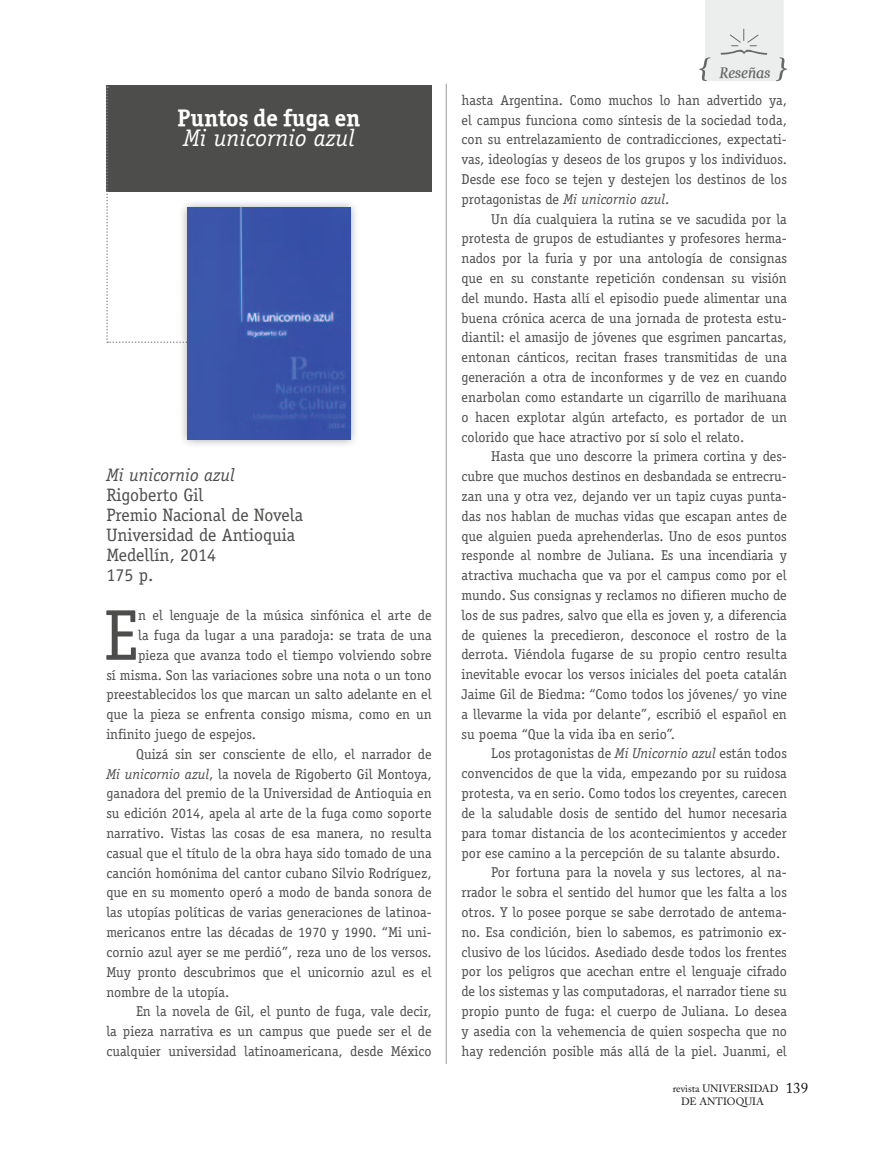
<style>
.page{position:relative;width:872px;height:1149px;background:#fff}
.page>*{position:absolute;margin:0;border:0;box-sizing:border-box;transform-origin:0 0}
.t1{font:72px "Officina Serif";color:#4d4d4c}
.t2{font:italic 24px "Officina Serif";color:#fff}
.t3{font:24px "Officina Serif ITCTT Bold";color:#fff}
.t4{font:18px/19.8px "Officina Serif";color:#4d4d4c}
.t5{font:italic 18px "Officina Serif";color:#4d4d4c}
.t6{font:italic 700 16.05px "Esta";color:#686867}
.t7{font:15px "Adobe Caslon Pro";color:#131413}
.t8{font:14.25px/19.8px "Officina Serif";color:#4d4d4c;text-align:justify}
.t9{font:10.5px/12.6px "Adobe Caslon Pro";color:#131413;text-align:center}
.s1{font-style:italic}
</style>
<div class="page">
<hr style="left:446px;top:84px;width:1px;height:979px;background:#999">
<svg style="left:699px;top:0;width:88px;height:81px;background:#e8e9e9"></svg>
<div style="left:106px;top:85px;width:326px;height:106px;background:#4d4d4c"></div>
<svg style="left:106px;top:86px;width:108px;height:257px"></svg>
<div style="left:178px;top:198px;width:181px;height:250px;background:#131413;opacity:.38"></div>
<img style="left:188px;top:208px;width:162px;height:231px">
<h2 class="t3" style="left:177px;top:103px;width:184px">Puntos de fuga en</h2>
<h2 class="t2" style="left:183px;top:124px;width:173px">Mi unicornio azul</h2>
<p class="t5" style="left:106px;top:465px;width:130px">Mi unicornio azul</p>
<p class="t4" style="left:106px;top:485px;width:198px">Rigoberto Gil<br>Premio Nacional de Novela<br>Universidad de Antioquia<br>Medellín, 2014<br>175 p.</p>
<h1 class="t1" style="left:103px;top:593px;width:36px">E</h1>
<p class="t8" style="left:138px;top:605px;width:295px">n el lenguaje de la música sinfónica el arte de</p>
<p class="t8" style="left:138px;top:625px;width:295px">la fuga da lugar a una paradoja: se trata de una</p>
<p class="t8" style="left:138px;top:645px;width:295px">pieza que avanza todo el tiempo volviendo sobre</p>
<p class="t8" style="left:106px;top:664px;width:327px">sí misma. Son las variaciones sobre una nota o un tono</p>
<p class="t8" style="left:106px;top:684px;width:327px">preestablecidos los que marcan un salto adelante en el</p>
<p class="t8" style="left:106px;top:704px;width:327px">que la pieza se enfrenta consigo misma, como en un</p>
<p class="t8" style="left:106px;top:724px;width:151px">infinito juego de espejos.</p>
<p class="t8" style="left:136px;top:743px;width:297px">Quizá sin ser consciente de ello, el narrador de</p>
<p class="t8" style="left:106px;top:763px;width:327px"><span class="s1">Mi unicornio azul</span>, la novela de Rigoberto Gil Montoya,</p>
<p class="t8" style="left:106px;top:783px;width:327px">ganadora del premio de la Universidad de Antioquia en</p>
<p class="t8" style="left:106px;top:803px;width:327px">su edición 2014, apela al arte de la fuga como soporte</p>
<p class="t8" style="left:106px;top:823px;width:327px">narrativo. Vistas las cosas de esa manera, no resulta</p>
<p class="t8" style="left:106px;top:842px;width:327px">casual que el título de la obra haya sido tomado de una</p>
<p class="t8" style="left:106px;top:862px;width:327px">canción homónima del cantor cubano Silvio Rodríguez,</p>
<p class="t8" style="left:106px;top:882px;width:327px">que en su momento operó a modo de banda sonora de</p>
<p class="t8" style="left:106px;top:902px;width:327px">las utopías políticas de varias generaciones de latinoa-</p>
<p class="t8" style="left:106px;top:922px;width:327px">mericanos entre las décadas de 1970 y 1990. “Mi uni-</p>
<p class="t8" style="left:106px;top:941px;width:327px">cornio azul ayer se me perdió”, reza uno de los versos.</p>
<p class="t8" style="left:106px;top:961px;width:327px">Muy pronto descubrimos que el unicornio azul es el</p>
<p class="t8" style="left:106px;top:981px;width:125px">nombre de la utopía.</p>
<p class="t8" style="left:136px;top:1001px;width:297px">En la novela de Gil, el punto de fuga, vale decir,</p>
<p class="t8" style="left:106px;top:1021px;width:327px">la pieza narrativa es un campus que puede ser el de</p>
<p class="t8" style="left:106px;top:1040px;width:327px">cualquier universidad latinoamericana, desde México</p>
<p class="t6" style="left:718px;top:63px;width:53px">Reseñas</p>
<p class="t8" style="left:461px;top:90px;width:327px">hasta Argentina. Como muchos lo han advertido ya, el campus funciona como síntesis de la sociedad toda, con su entrelazamiento de contradicciones, expectati&shy;vas, ideologías y deseos de los grupos y los individuos.<br>Desde ese foco se tejen y destejen los destinos de los protagonistas de <span class="s1">Mi unicornio azul</span>.</p>
<p class="t8" style="left:461px;top:209px;width:327px;text-indent:30px">Un día cualquiera la rutina se ve sacudida por la protesta de grupos de estudiantes y profesores herma&shy;nados por la furia y por una antología de consignas que en su constante repetición condensan su visión del mundo. Hasta allí el episodio puede alimentar una buena crónica acerca de una jornada de protesta estu&shy;diantil: el amasijo de jóvenes que esgrimen pancartas, entonan cánticos, recitan frases transmitidas de una generación a otra de inconformes y de vez en cuando enarbolan como estandarte un cigarrillo de marihuana o hacen explotar algún artefacto, es portador de un colorido que hace atractivo por sí solo el relato.</p>
<p class="t8" style="left:461px;top:446px;width:327px;text-indent:30px">Hasta que uno descorre la primera cortina y des&shy;cubre que muchos destinos en desbandada se entrecru&shy;zan una y otra vez, dejando ver un tapiz cuyas punta&shy;das nos hablan de muchas vidas que escapan antes de que alguien pueda aprehenderlas. Uno de esos puntos responde al nombre de Juliana. Es una incendiaria y atractiva muchacha que va por el campus como por el mundo. Sus consignas y reclamos no difieren mucho de los de sus padres, salvo que ella es joven y, a diferencia de quienes la precedieron, desconoce el rostro de la derrota. Viéndola fugarse de su propio centro resulta inevitable evocar los versos iniciales del poeta catalán Jaime Gil de Biedma: “Como todos los jóvenes/ yo vine a llevarme la vida por delante”, escribió el español en su poema “Que la vida iba en serio”.</p>
<p class="t8" style="left:491px;top:743px;width:297px">Los protagonistas de <span class="s1">Mi Unicornio azul</span> están todos</p>
<p class="t8" style="left:461px;top:763px;width:327px">convencidos de que la vida, empezando por su ruidosa</p>
<p class="t8" style="left:461px;top:783px;width:327px">protesta, va en serio. Como todos los creyentes, carecen</p>
<p class="t8" style="left:461px;top:803px;width:327px">de la saludable dosis de sentido del humor necesaria</p>
<p class="t8" style="left:461px;top:822px;width:327px">para tomar distancia de los acontecimientos y acceder</p>
<p class="t8" style="left:461px;top:842px;width:320px">por ese camino a la percepción de su talante absurdo.</p>
<p class="t8" style="left:491px;top:862px;width:297px">Por fortuna para la novela y sus lectores, al na-</p>
<p class="t8" style="left:461px;top:882px;width:327px">rrador le sobra el sentido del humor que les falta a los</p>
<p class="t8" style="left:461px;top:902px;width:327px">otros. Y lo posee porque se sabe derrotado de antema-</p>
<p class="t8" style="left:461px;top:921px;width:327px">no. Esa condición, bien lo sabemos, es patrimonio ex-</p>
<p class="t8" style="left:461px;top:941px;width:327px">clusivo de los lúcidos. Asediado desde todos los frentes</p>
<p class="t8" style="left:461px;top:961px;width:327px">por los peligros que acechan entre el lenguaje cifrado</p>
<p class="t8" style="left:461px;top:981px;width:327px">de los sistemas y las computadoras, el narrador tiene su</p>
<p class="t8" style="left:461px;top:1000px;width:327px">propio punto de fuga: el cuerpo de Juliana. Lo desea</p>
<p class="t8" style="left:461px;top:1020px;width:327px">y asedia con la vehemencia de quien sospecha que no</p>
<p class="t8" style="left:461px;top:1040px;width:327px">hay redención posible más allá de la piel. Juanmi, el</p>
<p class="t9" style="left:672px;top:1082px;width:107px">revista UNIVERSIDAD<br>DE ANTIOQUIA</p>
<p class="t7" style="left:785px;top:1078px;width:24px">139</p>
</div>
